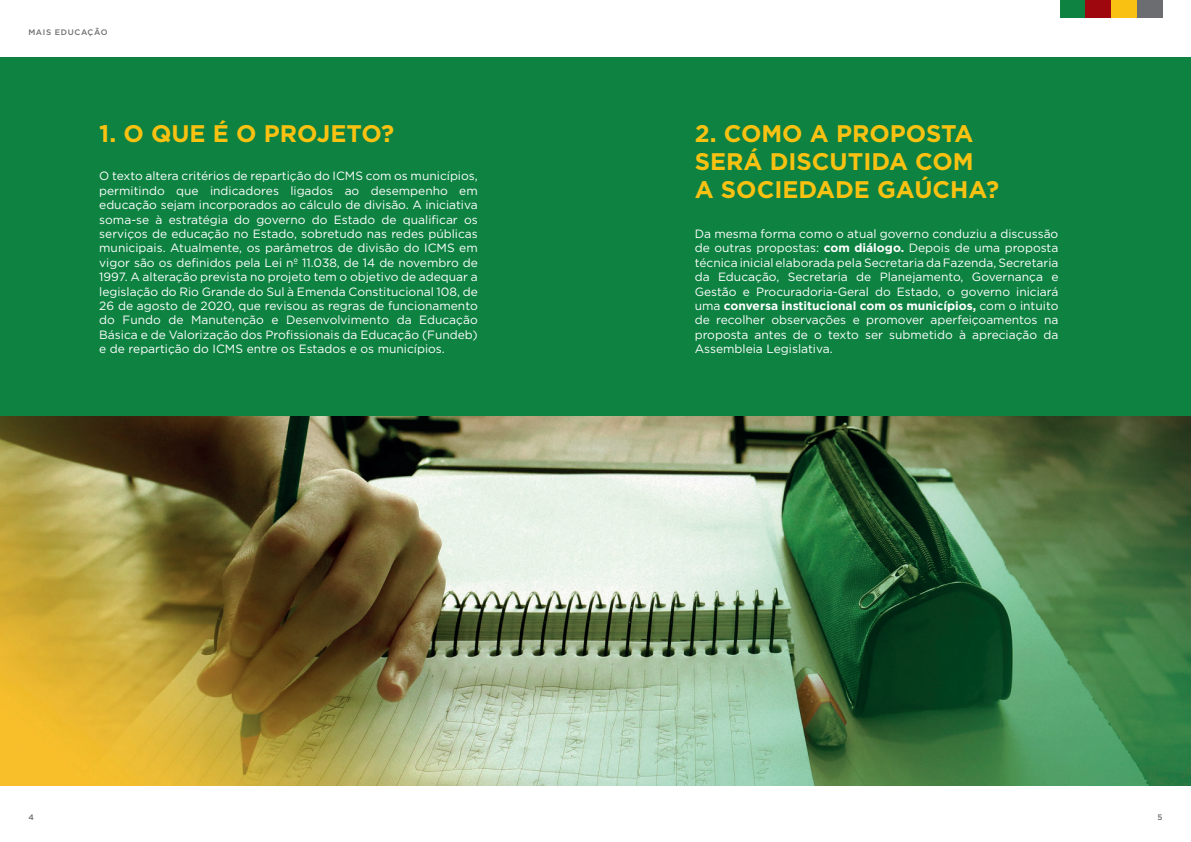
<style>
.page{position:relative;width:1191px;height:842px;background:#fff}
.page>*{position:absolute;margin:0;border:0;box-sizing:border-box;transform-origin:0 0}
.t1{font:700 24px "Gotham";color:#f9c212}
.t2{font:12px/14.4px "Gotham";color:#fff;text-align:justify}
.t3{font:500 8px "Gotham";letter-spacing:.08em;color:#6c6d70}
.s1{font-weight:700}
</style>
<div class="page">
<div style="left:0;top:57px;width:1191px;height:555px;background:#0d8241"></div>
<img style="left:0;top:417px;width:1191px;height:368px">
<div style="left:1060px;top:0;width:25px;height:17px;background:#0d8241"></div>
<div style="left:1085px;top:0;width:26px;height:17px;background:#9d070d"></div>
<div style="left:1111px;top:0;width:26px;height:17px;background:#f9c212"></div>
<div style="left:1137px;top:0;width:25px;height:17px;background:#6c6d70"></div>
<p class="t3" style="left:28px;top:27px;width:81px">MAIS EDUCAÇÃO</p>
<p class="t1" style="left:99px;top:118px;width:296px">1. O QUE É O PROJETO?</p>
<p class="t2" style="left:99px;top:169px;width:380px">O texto altera critérios de repartição do ICMS com os municípios, permitindo que indicadores ligados ao desempenho em educação sejam incorporados ao cálculo de divisão. A iniciativa soma-se à estratégia do governo do Estado de qualificar os serviços de educação no Estado, sobretudo nas redes públicas municipais. Atualmente, os parâmetros de divisão do ICMS em vigor são os definidos pela Lei nº 11.038, de 14 de novembro de 1997. A alteração prevista no projeto tem o objetivo de adequar a legislação do Rio Grande do Sul à Emenda Constitucional 108, de 26 de agosto de 2020, que revisou as regras de funcionamento do Fundo de Manutenção e Desenvolvimento da Educação Básica e de Valorização dos Profissionais da Educação (Fundeb) e de repartição do ICMS entre os Estados e os municípios.</p>
<p class="t1" style="left:694px;top:118px;width:280px">2. COMO A PROPOSTA</p>
<p class="t1" style="left:694px;top:146px;width:280px">SERÁ DISCUTIDA COM</p>
<p class="t1" style="left:694px;top:174px;width:306px">A SOCIEDADE GAÚCHA?</p>
<p class="t2" style="left:694px;top:226px;width:365px">Da mesma forma como o atual governo conduziu a discussão de outras propostas: <span class="s1">com diálogo.</span> Depois de uma proposta técnica inicial elaborada pela Secretaria da Fazenda, Secretaria da Educação, Secretaria de Planejamento, Governança e Gestão e Procuradoria-Geral do Estado, o governo iniciará uma <span class="s1">conversa institucional com os municípios,</span> com o intuito de recolher observações e promover aperfeiçoamentos na proposta antes de o texto ser submetido à apreciação da Assembleia Legislativa.</p>
<p class="t3" style="left:28px;top:812px;width:7px">4</p>
<p class="t3" style="left:1157px;top:812px;width:6px">5</p>
</div>
